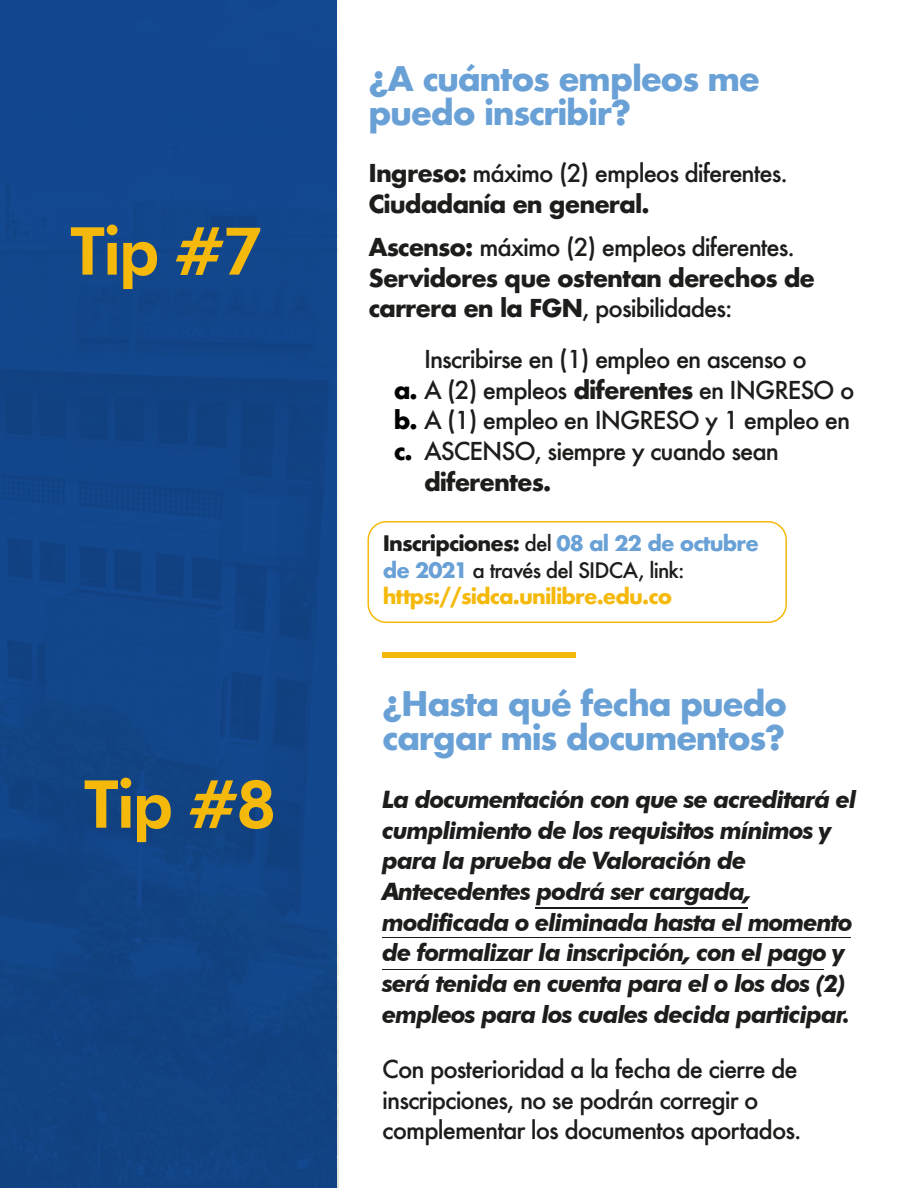
<style>
.page{position:relative;width:918px;height:1188px;background:#fff}
.page>*{position:absolute;margin:0;border:0;box-sizing:border-box;transform-origin:0 0}
.t1{font:700 66.15px "Futura BT";letter-spacing:-.04em;color:#f5b90b}
.t2{font:700 33px/34.3px "Futura";letter-spacing:-.04em;color:#69a1d6}
.t3{font:italic 700 24px/30.6px "Futura BT";letter-spacing:-.04em;color:#1d1d1b}
.t4{font:500 24px/30.6px "Futura";letter-spacing:-.04em;color:#1d1d1b}
.t5{font:700 24px/30.6px "Futura";letter-spacing:-.04em;color:#1d1d1b}
.t6{font:700 24px "Futura";color:#000}
.t7{font:700 20.85px/26.5px "Futura";letter-spacing:-.04em;color:#f5b90b}
.s1{font-weight:500}
.s2{font-weight:700;color:#000}
.s3{font-weight:700}
.s4{color:#1d1d1b}
.s5{font-weight:500;color:#1d1d1b}
.s6{color:#69a1d6}
</style>
<div class="page">
<div style="left:0;top:0;width:337px;height:1188px;background:#124589"></div>
<div style="left:368px;top:521px;width:419px;height:102px;border:2px solid #f5b90b;border-radius:18px"></div>
<div style="left:382px;top:653px;width:193px;height:5px;background:#f5b90b"></div>
<hr style="left:535px;top:907px;width:213px;height:2px;background:#1d1d1b">
<hr style="left:382px;top:937px;width:469px;height:1px;background:#1d1d1b">
<hr style="left:382px;top:969px;width:442px;height:1px;background:#1d1d1b">
<h1 class="t1" style="left:70px;top:211px;width:195px">Tip #7</h1>
<h1 class="t1" style="left:83px;top:764px;width:195px">Tip #8</h1>
<h2 class="t2" style="left:369px;top:61px;width:393px">¿A cuántos empleos me puedo inscribir?</h2>
<p class="t5" style="left:369px;top:158px;width:421px">Ingreso: <span class="s1">máximo (2) empleos diferentes.<br></span>Ciudadanía en general.</p>
<p class="t5" style="left:369px;top:232px;width:448px">Ascenso: <span class="s1">máximo (2) empleos diferentes.<br></span>Servidores que ostentan derechos de carrera en la FGN<span class="s1">, posibilidades:</span></p>
<p class="t4" style="left:424px;top:344px;width:384px">Inscribirse en (1) empleo en ascenso o</p>
<p class="t4" style="left:394px;top:374px;width:462px"><span class="s2">a.</span> A (2) empleos <span class="s3">diferentes</span> en INGRESO o</p>
<p class="t4" style="left:394px;top:405px;width:458px"><span class="s2">b.</span> A (1) empleo en INGRESO y 1 empleo en</p>
<p class="t4" style="left:424px;top:436px;width:356px">ASCENSO, siempre y cuando sean</p>
<p class="t5" style="left:424px;top:466px;width:129px">diferentes.</p>
<p class="t6" style="left:394px;top:433px;width:20px">c.</p>
<p class="t7" style="left:383px;top:530px;width:378px"><span class="s4">Inscripciones:</span> <span class="s5">del</span> <span class="s6">08 al 22 de octubre de 2021</span> <span class="s5">a través del SIDCA, link: </span>https://sidca.unilibre.edu.co</p>
<h2 class="t2" style="left:382px;top:686px;width:407px">¿Hasta qué fecha puedo cargar mis documentos?</h2>
<p class="t3" style="left:382px;top:784px;width:476px">La documentación con que se acreditará el cumplimiento de los requisitos mínimos y para la prueba de Valoración de Antecedentes podrá ser cargada, modificada o eliminada hasta el momento de formalizar la inscripción, con el pago y será tenida en cuenta para el o los dos (2) empleos para los cuales decida participar.</p>
<p class="t4" style="left:382px;top:1054px;width:421px">Con posterioridad a la fecha de cierre de inscripciones, no se podrán corregir o complementar los documentos aportados.</p>
</div>
